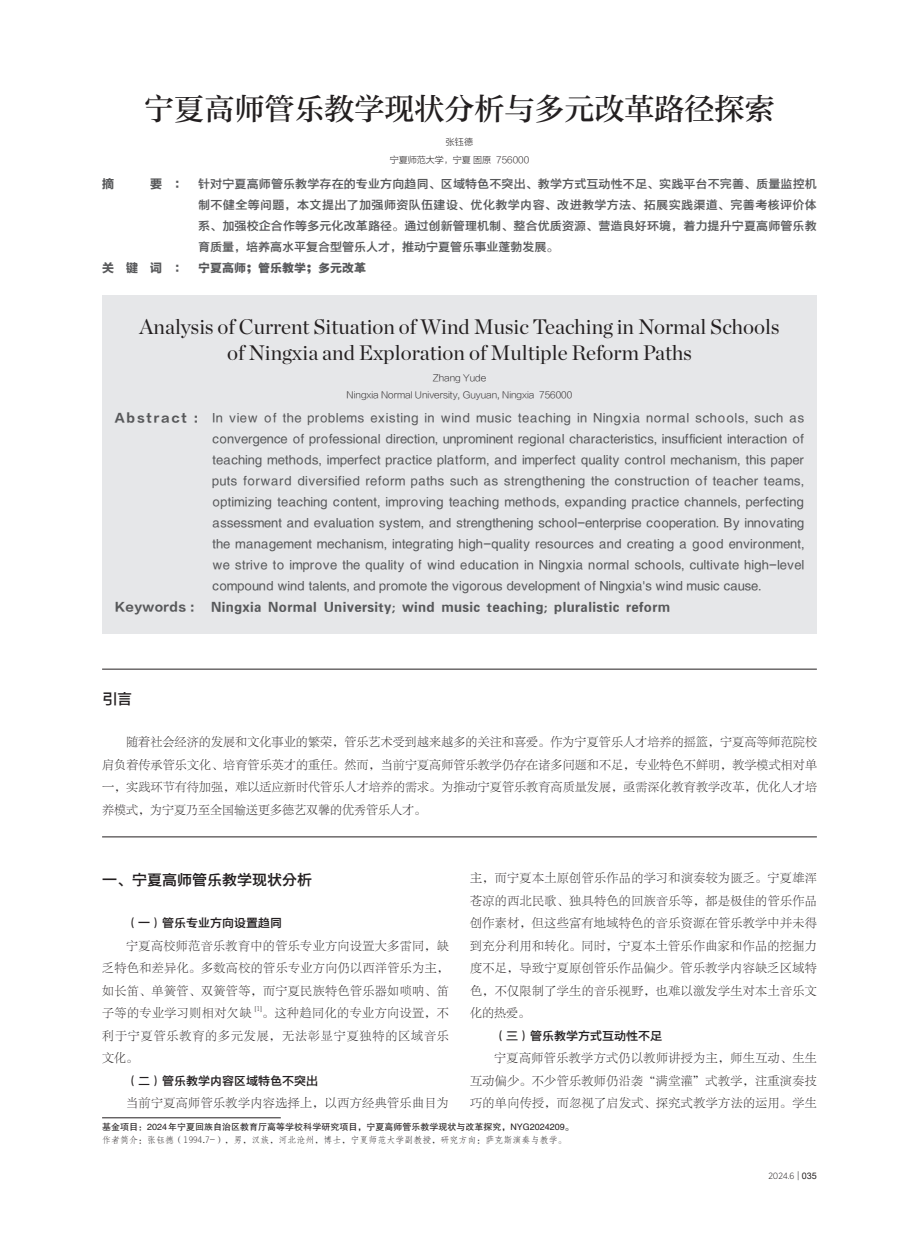
<style>
.page{position:relative;width:919px;height:1238px;background:#fff}
.page>*{position:absolute;margin:0;border:0;box-sizing:border-box;transform-origin:0 0}
.标题{font:30px "FZZHUNYSK GBK1 0";color:#231f20}
.英文标题{font:21px/25.2px "Chronicle Display";color:#231f20;text-align:center}
.一{font:15px "FZYDZHK GBK1 0";color:#231f20}
.英文摘要{font:12px/21px "FZYDZHK GBK1 0";letter-spacing:.03em;color:#57585a;text-align:justify}
.正文{font:12px/22.5px "FZLTSK GBK1 0";letter-spacing:.035em;color:#231f20;text-align:justify}
.摘要{font:12px/21px "FZYDZHK GBK1 0";color:#57585a;text-align:justify}
.英文关键词{font:12px "FZYDCHK GBK1 0";letter-spacing:.03em;color:#57585a}
.一-2{font:12px "FZYDZHK GBK1 0";color:#231f20}
.关键词{font:12px "FZYDCHK GBK1 0";color:#57585a}
.英文关键词-2{font:12px "FZLTDHK GBK1 0";letter-spacing:.03em;color:#57585a}
.摘要-2{font:12px "FZLTDHK GBK1 0";color:#57585a}
.基金{font:9px "FZHTK GBK1 0";color:#231f20}
.作者简介无线{font:9px "FZFSK GBK1 0";color:#231f20}
.英文单位{font:9px "FZLTXHK GBK1 0";color:#231f20}
.单位{font:9px "FZLTXHK GBK1 0";color:#231f20}
.t1{font:300 9px "Gotham Narrow";color:#231f20}
.英文作者{font:9px "FZLTXHK GBK1 0";color:#231f20}
.作者{font:9px "FZLTXHK GBK1 0";color:#231f20}
.正文-2{font:7.05px "FZLTSK GBK1 0";color:#231f20}
.s1{font-family:"FZLTDHK GBK1 0"}
.s2{font-family:"FZLTKHK GBK1 0";font-weight:400}
.s3{font-family:"Arial";font-weight:400}
</style>
<div class="page">
<hr style="left:102px;top:1117px;width:179px;height:1px;background:#231f20">
<div style="left:102px;top:295px;width:714px;height:339px;background:#e6e7e9"></div>
<hr style="left:102px;top:668px;width:714px;height:1px;background:#231f20">
<hr style="left:102px;top:836px;width:714px;height:1px;background:#231f20">
<p class="标题" style="left:144px;top:91px;width:632px">宁夏高师管乐教学现状分析与多元改革路径探索</p>
<p class="作者" style="left:446px;top:137px;width:28px">张钰德</p>
<p class="单位" style="left:389px;top:155px;width:141px">宁夏师范大学，宁夏 固原 756000</p>
<p class="摘要-2" style="left:102px;top:177px;width:13px">摘</p>
<p class="摘要" style="left:198px;top:174px;width:620px;text-indent:-48px"><span class="s1">要 ：</span> 针对宁夏高师管乐教学存在的专业方向趋同、区域特色不突出、教学方式互动性不足、实践平台不完善、质量监控机制不健全等问题，本文提出了加强师资队伍建设、优化教学内容、改进教学方法、拓展实践渠道、完善考核评价体系、加强校企合作等多元化改革路径。通过创新管理机制、整合优质资源、营造良好环境，着力提升宁夏高师管乐教育质量，培养高水平复合型管乐人才，推动宁夏管乐事业蓬勃发展。</p>
<p class="关键词" style="left:102px;top:261px;width:265px"><span class="s1">关 键 词 ：</span> 宁夏高师；管乐教学；多元改革</p>
<p class="英文标题" style="left:139px;top:313px;width:641px">Analysis of Current Situation of Wind Music Teaching in Normal Schools of Ningxia and Exploration of Multiple Reform Paths</p>
<p class="英文作者" style="left:433px;top:373px;width:55px">Zhang Yude</p>
<p class="英文单位" style="left:346px;top:390px;width:227px">Ningxia Normal University, Guyuan, Ningxia 756000</p>
<p class="英文摘要" style="left:212px;top:408px;width:593px;text-indent:-98px"><span class="s1">Abstract :</span> In view of the problems existing in wind music teaching in Ningxia normal schools, such as convergence of professional direction, unprominent regional characteristics, insufficient interaction of teaching methods, imperfect practice platform, and imperfect quality control mechanism, this paper puts forward diversified reform paths such as strengthening the construction of teacher teams, optimizing teaching content, improving teaching methods, expanding practice channels, perfecting assessment and evaluation system, and strengthening school-enterprise cooperation. By innovating the management mechanism, integrating high-quality resources and creating a good environment, we strive to improve the quality of wind education in Ningxia normal schools, cultivate high-level compound wind talents, and promote the vigorous development of Ningxia's wind music cause.</p>
<p class="英文关键词-2" style="left:115px;top:600px;width:81px">Keywords :</p>
<p class="英文关键词" style="left:211px;top:600px;width:460px">Ningxia Normal University; wind music teaching; pluralistic reform</p>
<p class="一" style="left:102px;top:690px;width:31px">引言</p>
<p class="正文" style="left:102px;top:731px;width:716px;text-indent:24px">随着社会经济的发展和文化事业的繁荣，管乐艺术受到越来越多的关注和喜爱。作为宁夏管乐人才培养的摇篮，宁夏高等师范院校肩负着传承管乐文化、培育管乐英才的重任。然而，当前宁夏高师管乐教学仍存在诸多问题和不足，专业特色不鲜明，教学模式相对单一，实践环节有待加强，难以适应新时代管乐人才培养的需求。为推动宁夏管乐教育高质量发展，亟需深化教育教学改革，优化人才培养模式，为宁夏乃至全国输送更多德艺双馨的优秀管乐人才。</p>
<p class="一" style="left:102px;top:871px;width:211px">一、宁夏高师管乐教学现状分析</p>
<p class="一-2" style="left:126px;top:916px;width:157px">（一）管乐专业方向设置趋同</p>
<p class="正文" style="left:102px;top:934px;width:348px;text-indent:24px">宁夏高校师范音乐教育中的管乐专业方向设置大多雷同，缺乏特色和差异化。多数高校的管乐专业方向仍以西洋管乐为主，如长笛、单簧管、双簧管等，而宁夏民族特色管乐器如唢呐、笛子等的专业学习则相对欠缺</p>
<p class="正文-2" style="left:254px;top:1005px;width:9px">[1]</p>
<p class="正文" style="left:102px;top:1002px;width:348px;text-indent:160px">。这种趋同化的专业方向设置，不利于宁夏管乐教育的多元发展，无法彰显宁夏独特的区域音乐文化。</p>
<p class="一-2" style="left:126px;top:1073px;width:193px">（二）管乐教学内容区域特色不突出</p>
<p class="正文" style="left:126px;top:1092px;width:324px">当前宁夏高师管乐教学内容选择上，以西方经典管乐曲目为</p>
<p class="正文" style="left:470px;top:867px;width:348px">主，而宁夏本土原创管乐作品的学习和演奏较为匮乏。宁夏雄浑苍凉的西北民歌、独具特色的回族音乐等，都是极佳的管乐作品创作素材，但这些富有地域特色的音乐资源在管乐教学中并未得到充分利用和转化。同时，宁夏本土管乐作曲家和作品的挖掘力度不足，导致宁夏原创管乐作品偏少。管乐教学内容缺乏区域特色，不仅限制了学生的音乐视野，也难以激发学生对本土音乐文化的热爱。</p>
<p class="一-2" style="left:494px;top:1028px;width:169px">（三）管乐教学方式互动性不足</p>
<p class="正文" style="left:470px;top:1047px;width:348px;text-indent:24px">宁夏高师管乐教学方式仍以教师讲授为主，师生互动、生生互动偏少。不少管乐教师仍沿袭“满堂灌”式教学，注重演奏技巧的单向传授，而忽视了启发式、探究式教学方法的运用。学生</p>
<p class="基金" style="left:102px;top:1121px;width:473px">基金项目：2024年宁夏回族自治区教育厅高等学校科学研究项目，宁夏高师管乐教学现状与改革探究，NYG2024209。</p>
<p class="作者简介无线" style="left:102px;top:1135px;width:466px">作者简介：张钰德（1994.7-），男，汉族，河北沧州，博士，宁夏师范大学副教授，研究方向：萨克斯演奏与教学。</p>
<p class="t1" style="left:768px;top:1170px;width:50px">2024.6 <span class="s2">|</span> <span class="s3">035</span></p>
</div>
